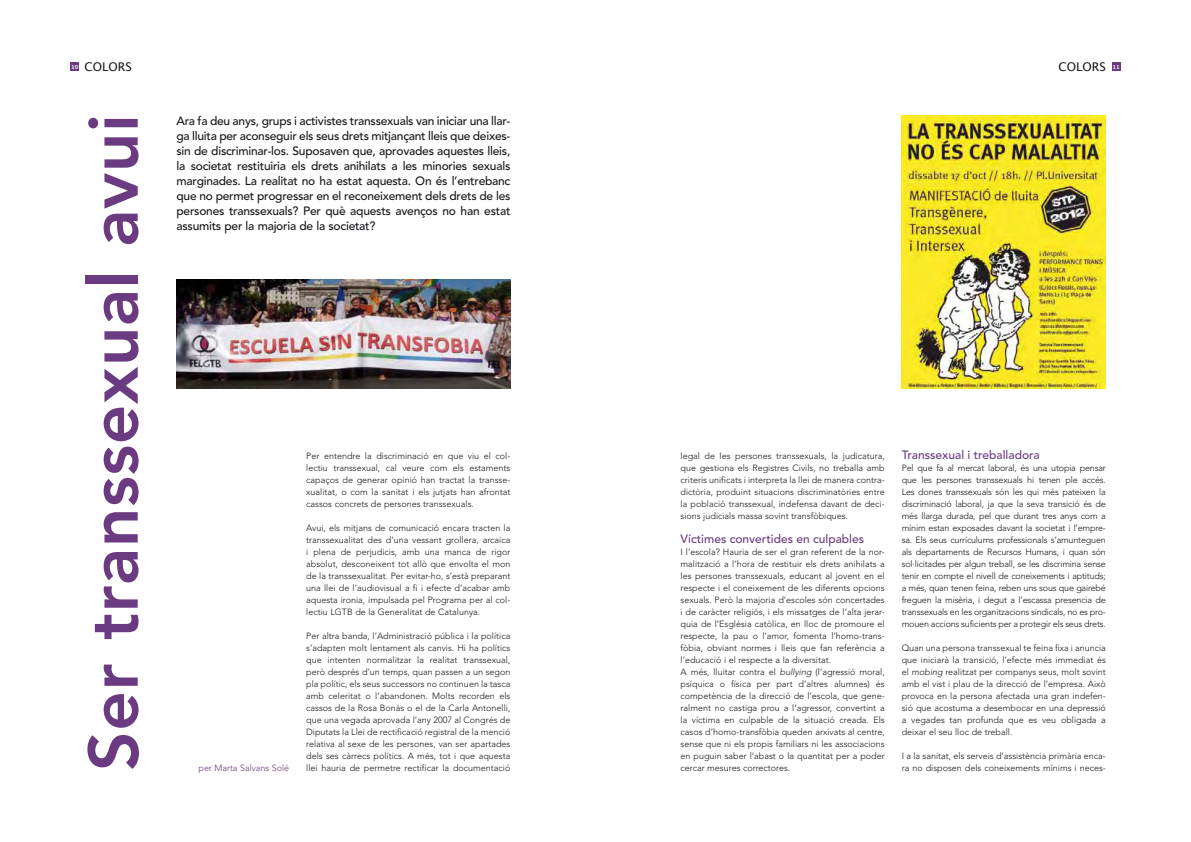
<style>
.page{position:relative;width:1191px;height:842px;background:#fff}
.page>*{position:absolute;margin:0;border:0;box-sizing:border-box;transform-origin:0 0}
.t1{font:800 69.2px "Avenir";letter-spacing:.01em;color:#6b3b81}
.t2{font:500 12px/15px "Avenir";letter-spacing:-.02em;color:#1a171c;text-align:justify}
.t3{font:500 12px "Avenir";color:#6b3b81}
.t4{font:12px "Lucida Grande";color:#1a171c}
.t5{font:300 9px/12px "Avenir";color:#1a171c;text-align:justify}
.t6{font:300 9px "Avenir";letter-spacing:-.005em;color:#6b3b81}
.s1{font-style:italic}
</style>
<div class="page">
<div style="left:70px;top:62px;width:9px;height:9px;background:#6b3b81"></div>
<div style="left:1111px;top:62px;width:9px;height:9px;background:#6b3b81"></div>
<img style="left:176px;top:279px;width:334px;height:110px">
<img style="left:901px;top:116px;width:205px;height:273px">
<h2 class="t4" style="left:71px;top:60px;width:62px"><sup>10</sup> COLORS</h2>
<h2 class="t4" style="left:1058px;top:60px;width:63px">COLORS <sup>11</sup></h2>
<h1 class="t1" style="left:73px;top:771px;width:658px;rotate:-90deg">Ser transsexual avui</h1>
<p class="t2" style="left:176px;top:114px;width:335px">Ara fa deu anys, grups i activistes transsexuals van iniciar una llar&shy;ga lluita per aconseguir els seus drets mitjançant lleis que deixes&shy;sin de discriminar-los. Suposaven que, aprovades aquestes lleis, la societat restituiria els drets anihilats a les minories sexuals marginades. La realitat no ha estat aquesta. On és l’entrebanc que no permet progressar en el reconeixement dels drets de les persones transsexuals? Per què aquests avenços no han estat assumits per la majoria de la societat?</p>
<p class="t6" style="left:198px;top:762px;width:92px">per Marta Salvans Solé</p>
<p class="t5" style="left:306px;top:450px;width:206px">Per entendre la discriminació en que viu el col· lectiu transsexual, cal veure com els estaments capaços de generar opinió han tractat la transse&shy;xualitat, o com la sanitat i els jutjats han afrontat cassos concrets de persones transsexuals.</p>
<p class="t5" style="left:306px;top:522px;width:206px">Avui, els mitjans de comunicació encara tracten la transsexualitat des d’una vessant grollera, arcaica i plena de perjudicis, amb una manca de rigor absolut, desconeixent tot allò que envolta el mon de la transsexualitat. Per evitar-ho, s’està preparant una llei de l’audiovisual a fi i efecte d’acabar amb aquesta ironia, impulsada pel Programa per al col· lectiu LGTB de la Generalitat de Catalunya.</p>
<p class="t5" style="left:306px;top:630px;width:206px">Per altra banda, l’Administració pública i la política s’adapten molt lentament als canvis. Hi ha polítics que intenten normalitzar la realitat transsexual, però després d’un temps, quan passen a un segon pla polític, els seus successors no continuen la tasca amb celeritat o l’abandonen. Molts recorden els cassos de la Rosa Bonàs o el de la Carla Antonelli, que una vegada aprovada l’any 2007 al Congrés de Diputats la Llei de rectificació registral de la menció relativa al sexe de les persones, van ser apartades dels ses càrrecs polítics. A més, tot i que aquesta</p>
<p class="t5" style="left:306px;top:762px;width:206px">llei hauria de permetre rectificar la documentació</p>
<p class="t5" style="left:680px;top:450px;width:206px">legal de les persones transsexuals, la judicatura, que gestiona els Registres Civils, no treballa amb criteris unificats i interpreta la llei de manera contra&shy;dictòria, produint situacions discriminatòries entre la població transsexual, indefensa davant de deci&shy;sions judicials massa sovint transfòbiques.</p>
<h2 class="t3" style="left:680px;top:532px;width:185px">Víctimes convertides en culpables</h2>
<p class="t5" style="left:680px;top:546px;width:206px;text-align:left">I l’escola? Hauria de ser el gran referent de la nor&shy;malització a l’hora de restituir els drets anihilats a les persones transsexuals, educant al jovent en el respecte i el coneixement de les diferents opcions sexuals. Però la majoria d’escoles són concertades i de caràcter religiós, i els missatges de l’alta jerar&shy;quia de l’Església catòlica, en lloc de promoure el respecte, la pau o l’amor, fomenta l’homo-trans&shy;fòbia, obviant normes i lleis que fan referència a l’educació i el respecte a la diversitat.<br>A més, lluitar contra el <span class="s1">bullying</span> (l’agressió moral, psíquica o física per part d’altres alumnes) és competència de la direcció de l’escola, que gene&shy;ralment no castiga prou a l’agressor, convertint a la víctima en culpable de la situació creada. Els casos d’homo-transfòbia queden arxivats al centre, sense que ni els propis familiars ni les associacions en puguin saber l’abast o la quantitat per a poder cercar mesures correctores.</p>
<h2 class="t3" style="left:901px;top:448px;width:140px">Transsexual i treballadora</h2>
<p class="t5" style="left:901px;top:462px;width:206px">Pel que fa al mercat laboral, és una utopia pensar que les persones transsexuals hi tenen ple accés.<br>Les dones transsexuals són les qui més pateixen la discriminació laboral, ja que la seva transició és de més llarga durada, pel que durant tres anys com a mínim estan exposades davant la societat i l’empre&shy;sa. Els seus currículums professionals s’amunteguen als departaments de Recursos Humans, i quan són sol·licitades per algun treball, se les discrimina sense tenir en compte el nivell de coneixements i aptituds; a més, quan tenen feina, reben uns sous que gairebé freguen la misèria, i degut a l’escassa presencia de transsexuals en les organitzacions sindicals, no es pro&shy;mouen accions suficients per a protegir els seus drets.</p>
<p class="t5" style="left:901px;top:642px;width:206px">Quan una persona transsexual te feina fixa i anuncia que iniciarà la transició, l’efecte més immediat és el <span class="s1">mobing</span> realitzat per companys seus, molt sovint amb el vist i plau de la direcció de l’empresa. Això provoca en la persona afectada una gran indefen&shy;sió que acostuma a desembocar en una depressió a vegades tan profunda que es veu obligada a deixar el seu lloc de treball.</p>
<p class="t5" style="left:901px;top:750px;width:206px">I a la sanitat, els serveis d’assistència primària enca&shy;ra no disposen dels coneixements mínims i neces-</p>
</div>
